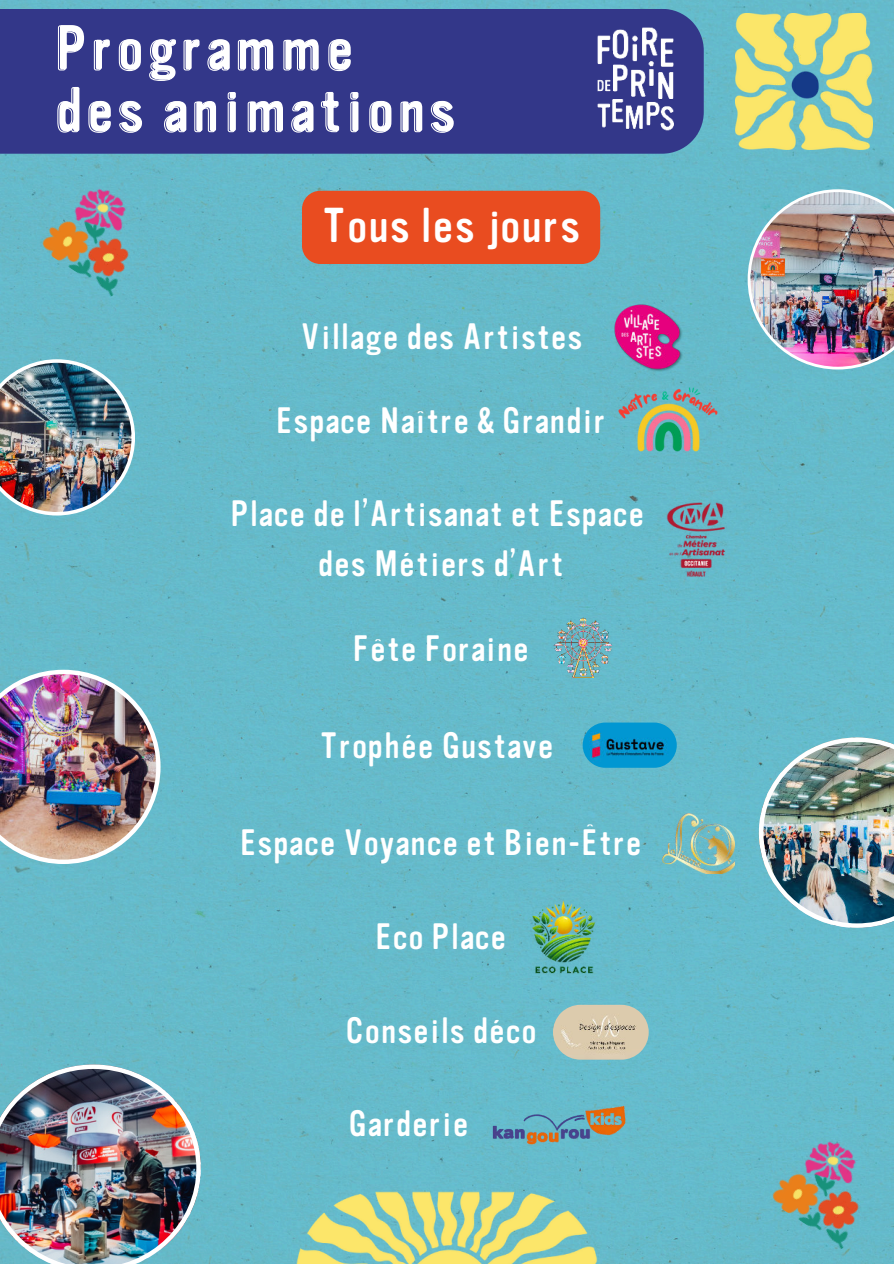
<style>
.page{position:relative;width:894px;height:1264px;background:#fff}
.page>*{position:absolute;margin:0;border:0;box-sizing:border-box;transform-origin:0 0}
.t1{font:61.65px/61.7px "Vinyl";letter-spacing:.05em;color:#fff}
.t2{font:48px "Vinyl";color:#fff}
.t3{font:36px/49.5px "Vinyl";color:#fff;text-align:center}
</style>
<div class="page">
<div style="left:0;top:0;width:893px;height:1263px;background:#65bacb"></div>
<img style="left:0;top:1064px;width:201px;height:199px">
<svg style="left:747px;top:189px;width:146px;height:180px"></svg>
<img style="left:750px;top:192px;width:143px;height:175px">
<svg style="left:0;top:669px;width:160px;height:195px"></svg>
<img style="left:0;top:674px;width:156px;height:185px">
<img style="left:758px;top:737px;width:135px;height:190px">
<div style="left:0;top:9px;width:703px;height:145px;background:#333789"></div>
<img style="left:735px;top:13px;width:137px;height:136px">
<img style="left:576px;top:9px;width:118px;height:141px">
<img style="left:613px;top:303px;width:70px;height:34px">
<img style="left:666px;top:517px;width:60px;height:60px">
<img style="left:662px;top:814px;width:72px;height:59px">
<svg style="left:0;top:359px;width:135px;height:156px"></svg>
<img style="left:0;top:363px;width:131px;height:149px">
<img style="left:804px;top:1175px;width:72px;height:76px">
<img style="left:762px;top:1152px;width:94px;height:87px">
<img style="left:796px;top:1115px;width:77px;height:71px">
<img style="left:811px;top:1151px;width:63px;height:57px">
<img style="left:75px;top:223px;width:71px;height:75px">
<img style="left:32px;top:200px;width:95px;height:86px">
<img style="left:67px;top:162px;width:76px;height:72px">
<img style="left:82px;top:198px;width:63px;height:58px">
<img style="left:582px;top:722px;width:94px;height:45px">
<img style="left:296px;top:1191px;width:301px;height:72px">
<img style="left:553px;top:617px;width:58px;height:60px">
<img style="left:528px;top:896px;width:76px;height:83px">
<img style="left:578px;top:337px;width:180px;height:180px">
<img style="left:553px;top:1004px;width:95px;height:55px">
<img style="left:484px;top:1093px;width:155px;height:60px">
<div style="left:302px;top:191px;width:298px;height:73px;background:#e94c20"></div>
<svg style="left:57px;top:24px;width:396px;height:109px;background:#424692"></svg>
<h1 class="t1" style="left:55px;top:18px;width:403px">Programme des animations</h1>
<h2 class="t2" style="left:321px;top:199px;width:261px">Tous les jours</h2>
<p class="t3" style="left:300px;top:312px;width:284px">Village des Artistes</p>
<p class="t3" style="left:275px;top:397px;width:332px">Espace Naître &amp; Grandir</p>
<p class="t3" style="left:230px;top:490px;width:416px">Place de l’Artisanat et Espace des Métiers d’Art</p>
<p class="t3" style="left:352px;top:624px;width:179px">Fête Foraine</p>
<p class="t3" style="left:319px;top:721px;width:236px">Trophée Gustave</p>
<p class="t3" style="left:239px;top:818px;width:404px">Espace Voyance et Bien-Être</p>
<p class="t3" style="left:375px;top:912px;width:133px">Eco Place</p>
<p class="t3" style="left:344px;top:1006px;width:194px">Conseils déco</p>
<p class="t3" style="left:348px;top:1099px;width:123px">Garderie</p>
</div>
